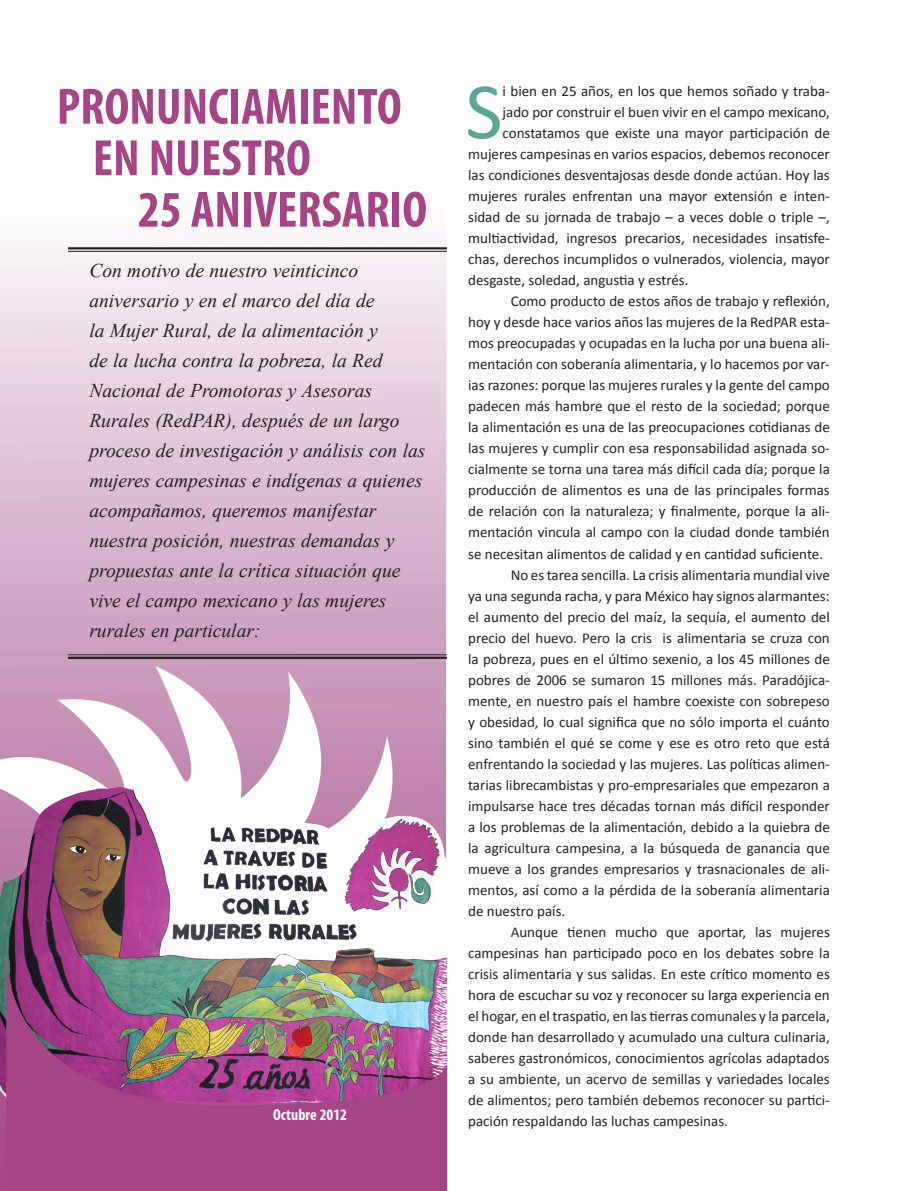
<style>
.page{position:relative;width:915px;height:1191px;background:#fff}
.page>*{position:absolute;margin:0;border:0;box-sizing:border-box;transform-origin:0 0}
.t1{font:81.15px "Calibri";color:#5ca793}
.Título{font:700 condensed 51.45px "Myriad Pro";color:#a54586}
.Destacado{font:italic 19.5px/30px "Times New Roman";color:#231f20}
.Título-2{font:700 condensed 16.05px "Myriad Pro";color:#fff}
.t2{font:15px/21px "Calibri";color:#231f20;text-align:justify}
</style>
<div class="page">
<svg style="left:0;top:239px;width:446px;height:548px;background:#dec1d6"></svg>
<img style="left:0;top:787px;width:446px;height:156px">
<img style="left:0;top:943px;width:448px;height:248px">
<hr style="left:68px;top:247px;width:378px;height:2px;background:#231f20">
<hr style="left:68px;top:251px;width:378px;height:1px;background:#231f20">
<hr style="left:68px;top:654px;width:378px;height:1px;background:#231f20">
<hr style="left:68px;top:656px;width:378px;height:3px;background:#231f20">
<p class="Título" style="left:57px;top:74px;width:346px">PRONUNCIAMIENTO</p>
<p class="Título" style="left:93px;top:126px;width:219px">EN NUESTRO</p>
<p class="Título" style="left:138px;top:177px;width:291px">25 ANIVERSARIO</p>
<p class="Destacado" style="left:89px;top:255px;width:337px">Con motivo de nuestro veinticinco aniversario y en el marco del día de<br>la Mujer Rural, de la alimentación y<br>de la lucha contra la pobreza, la Red Nacional de Promotoras y Asesoras Rurales (RedPAR), después de un largo proceso de investigación y análisis con las mujeres campesinas e indígenas a quienes acompañamos, queremos manifestar nuestra posición, nuestras demandas y propuestas ante la crítica situación que vive el campo mexicano y las mujeres rurales en particular:</p>
<p class="Título-2" style="left:273px;top:1104px;width:75px">Octubre 2012</p>
<p class="t1" style="left:465px;top:61px;width:39px">S</p>
<p class="t2" style="left:502px;top:80px;width:328px">i bien en 25 años, en los que hemos soñado y traba-</p>
<p class="t2" style="left:502px;top:101px;width:328px">jado por construir el buen vivir en el campo mexicano,</p>
<p class="t2" style="left:502px;top:122px;width:328px">constatamos que existe una mayor participación de</p>
<p class="t2" style="left:468px;top:143px;width:363px">mujeres campesinas en varios espacios, debemos reconocer</p>
<p class="t2" style="left:468px;top:164px;width:363px">las condiciones desventajosas desde donde actúan. Hoy las</p>
<p class="t2" style="left:468px;top:185px;width:363px">mujeres rurales enfrentan una mayor extensión e inten-</p>
<p class="t2" style="left:468px;top:206px;width:363px">sidad de su jornada de trabajo – a veces doble o triple –,</p>
<p class="t2" style="left:468px;top:227px;width:363px">multiactividad, ingresos precarios, necesidades insatisfe-</p>
<p class="t2" style="left:468px;top:248px;width:363px">chas, derechos incumplidos o vulnerados, violencia, mayor</p>
<p class="t2" style="left:468px;top:269px;width:222px">desgaste, soledad, angustia y estrés.</p>
<p class="t2" style="left:468px;top:290px;width:363px;text-indent:43px">Como producto de estos años de trabajo y reflexión, hoy y desde hace varios años las mujeres de la RedPAR esta&shy;mos preocupadas y ocupadas en la lucha por una buena ali&shy;mentación con soberanía alimentaria, y lo hacemos por var&shy;ias razones: porque las mujeres rurales y la gente del campo padecen más hambre que el resto de la sociedad; porque la alimentación es una de las preocupaciones cotidianas de las mujeres y cumplir con esa responsabilidad asignada so&shy;cialmente se torna una tarea más difícil cada día; porque la producción de alimentos es una de las principales formas de relación con la naturaleza; y finalmente, porque la ali&shy;mentación vincula al campo con la ciudad donde también se necesitan alimentos de calidad y en cantidad suficiente.</p>
<p class="t2" style="left:468px;top:563px;width:363px;text-indent:43px">No es tarea sencilla. La crisis alimentaria mundial vive ya una segunda racha, y para México hay signos alarmantes: el aumento del precio del maíz, la sequía, el aumento del precio del huevo. Pero la cris is alimentaria se cruza con la pobreza, pues en el último sexenio, a los 45 millones de pobres de 2006 se sumaron 15 millones más. Paradójica&shy;mente, en nuestro país el hambre coexiste con sobrepeso y obesidad, lo cual significa que no sólo importa el cuánto sino también el qué se come y ese es otro reto que está enfrentando la sociedad y las mujeres. Las políticas alimen&shy;tarias librecambistas y pro-empresariales que empezaron a impulsarse hace tres décadas tornan más difícil responder a los problemas de la alimentación, debido a la quiebra de la agricultura campesina, a la búsqueda de ganancia que mueve a los grandes empresarios y trasnacionales de ali&shy;mentos, así como a la pérdida de la soberanía alimentaria de nuestro país.</p>
<p class="t2" style="left:468px;top:920px;width:363px;text-indent:43px">Aunque tienen mucho que aportar, las mujeres campesinas han participado poco en los debates sobre la crisis alimentaria y sus salidas. En este crítico momento es hora de escuchar su voz y reconocer su larga experiencia en el hogar, en el traspatio, en las tierras comunales y la parcela, donde han desarrollado y acumulado una cultura culinaria, saberes gastronómicos, conocimientos agrícolas adaptados a su ambiente, un acervo de semillas y variedades locales de alimentos; pero también debemos reconocer su partici&shy;pación respaldando las luchas campesinas.</p>
</div>
